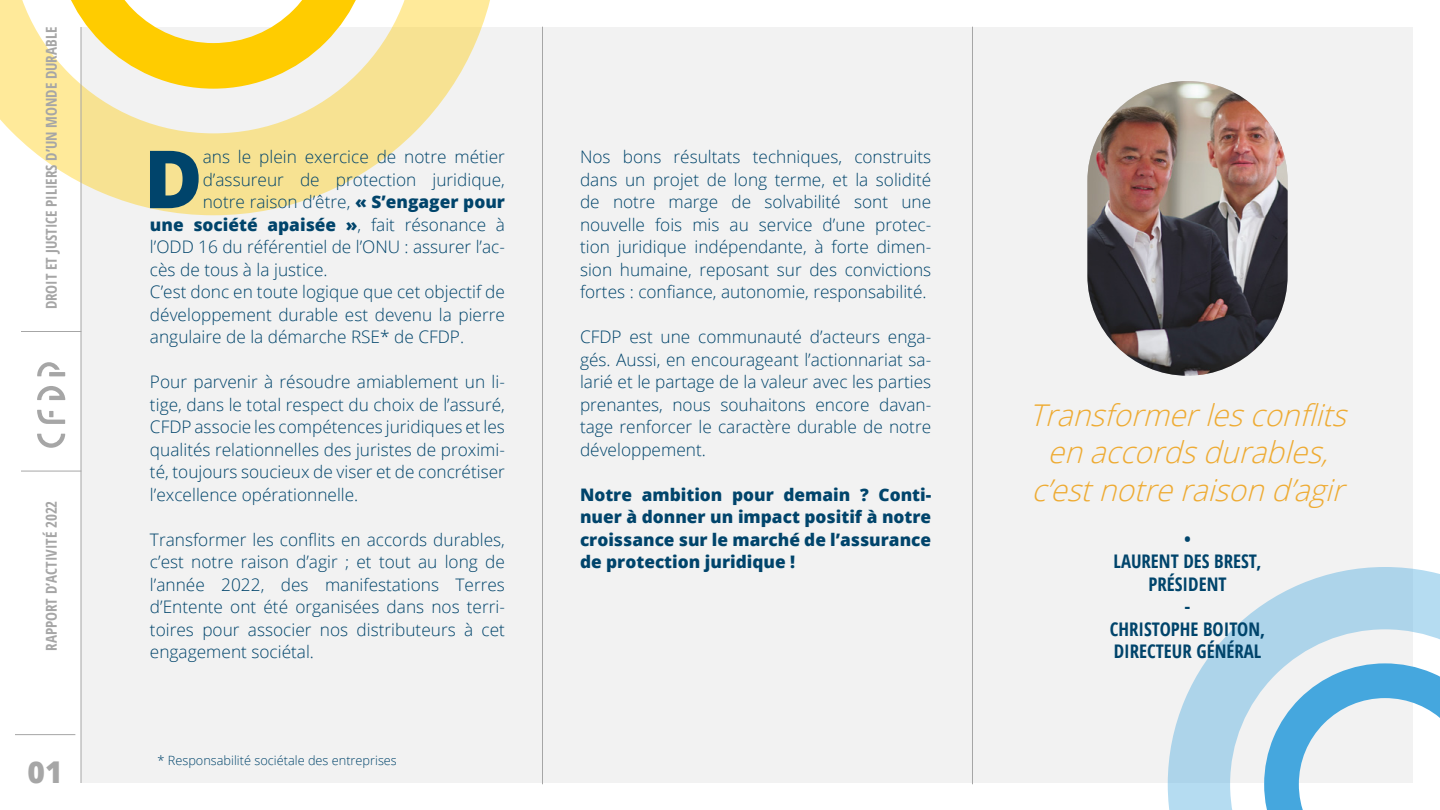
<style>
.page{position:relative;width:1440px;height:810px;background:#fff}
.page>*{position:absolute;margin:0;border:0;box-sizing:border-box;transform-origin:0 0}
.t1{font:800 80.25px "Open Sans";color:#00446b}
.t2{font:italic 300 30px/37.5px "Open Sans";color:#eeab33;text-align:center}
.t3{font:800 30px "Open Sans";color:#a6a6a6}
.t4{font:700 condensed 18.75px/22.5px "Open Sans";color:#00446b;text-align:center}
.t5{font:300 17.25px/22.5px "Open Sans";color:#00446b;text-align:justify}
.t6{font:800 17.25px/22.5px "Open Sans";color:#00446b;text-align:justify}
.t7{font:700 condensed 15px "Open Sans";color:#a6a6a6}
.t8{font:300 12.75px "Open Sans";color:#00446b}
.s1{font-weight:800}
.s2{font-weight:300}
</style>
<div class="page">
<div style="left:81px;top:27px;width:1332px;height:756px;background:#f2f2f2"></div>
<svg style="left:1168px;top:567px;width:272px;height:243px;fill:#b5dcf1"></svg>
<svg style="left:1264px;top:663px;width:176px;height:147px"></svg>
<svg style="left:0;top:0;width:490px;height:215px;fill:#f7ea9a"></svg>
<svg style="left:55px;top:0;width:317px;height:89px"></svg>
<hr style="left:15px;top:734px;width:60px;height:1px;background:#a6a6a6">
<hr style="left:972px;top:27px;width:1px;height:757px;background:#a6a6a6">
<hr style="left:542px;top:27px;width:1px;height:757px;background:#a6a6a6">
<img style="left:1087px;top:81px;width:201px;height:295px;border-radius:100px">
<hr style="left:81px;top:27px;width:1px;height:756px;background:#a6a6a6">
<svg style="left:37px;top:386px;width:28px;height:14px"></svg>
<svg style="left:37px;top:410px;width:28px;height:14px"></svg>
<svg style="left:37px;top:362px;width:28px;height:14px"></svg>
<svg style="left:37px;top:434px;width:28px;height:14px"></svg>
<hr style="left:21px;top:331px;width:60px;height:1px;background:#a6a6a6">
<hr style="left:21px;top:471px;width:60px;height:1px;background:#a6a6a6">
<p class="t7" style="left:41px;top:309px;width:284px;rotate:-90deg">DROIT ET JUSTICE PILIERS D’UN MONDE DURABLE</p>
<p class="t7" style="left:41px;top:651px;width:152px;rotate:-90deg">RAPPORT D’ACTIVITÉ 2022</p>
<h2 class="t3" style="left:28px;top:749px;width:37px">01</h2>
<h1 class="t1" style="left:144px;top:118px;width:60px">D</h1>
<p class="t5" style="left:203px;top:145px;width:304px">ans le plein exercice de notre métier</p>
<p class="t5" style="left:203px;top:168px;width:304px">d’assureur de protection juridique,</p>
<p class="t5" style="left:203px;top:190px;width:304px">notre raison d’être, <span class="s1">« S’engager pour</span></p>
<p class="t6" style="left:150px;top:212px;width:356px">une société apaisée »<span class="s2">, fait résonance à</span></p>
<p class="t5" style="left:150px;top:235px;width:357px">l’ODD 16 du référentiel de l’ONU : assurer l’ac-</p>
<p class="t5" style="left:150px;top:258px;width:179px">cès de tous à la justice.</p>
<p class="t5" style="left:150px;top:280px;width:357px">C’est donc en toute logique que cet objectif de</p>
<p class="t5" style="left:150px;top:303px;width:356px">développement durable est devenu la pierre</p>
<p class="t5" style="left:150px;top:325px;width:316px">angulaire de la démarche RSE* de CFDP.</p>
<p class="t5" style="left:150px;top:370px;width:357px">Pour parvenir à résoudre amiablement un li&shy;tige, dans le total respect du choix de l’assuré, CFDP associe les compétences juridiques et les qualités relationnelles des juristes de proximi&shy;té, toujours soucieux de viser et de concrétiser l’excellence opérationnelle.</p>
<p class="t5" style="left:150px;top:528px;width:357px">Transformer les conflits en accords durables, c’est notre raison d’agir ; et tout au long de l’année 2022, des manifestations Terres d’Entente ont été organisées dans nos terri&shy;toires pour associer nos distributeurs à cet engagement sociétal.</p>
<p class="t8" style="left:158px;top:752px;width:241px">* Responsabilité sociétale des entreprises</p>
<p class="t5" style="left:580px;top:145px;width:353px">Nos bons résultats techniques, construits dans un projet de long terme, et la solidité de notre marge de solvabilité sont une nouvelle fois mis au service d’une protec&shy;tion juridique indépendante, à forte dimen&shy;sion humaine, reposant sur des convictions fortes : confiance, autonomie, responsabilité.</p>
<p class="t5" style="left:580px;top:325px;width:353px">CFDP est une communauté d’acteurs enga&shy;gés. Aussi, en encourageant l’actionnariat sa&shy;larié et le partage de la valeur avec les parties prenantes, nous souhaitons encore davan&shy;tage renforcer le caractère durable de notre développement.</p>
<p class="t6" style="left:580px;top:482px;width:353px">Notre ambition pour demain ? Conti&shy;nuer à donner un impact positif à notre croissance sur le marché de l’assurance de protection juridique !</p>
<h2 class="t2" style="left:1029px;top:395px;width:329px">Transformerlesconflits enaccordsdurables, c’estnotreraisond’agir</h2>
<p class="t4" style="left:1110px;top:527px;width:157px">•<br>LAURENT DES BREST,<br>PRÉSIDENT<br>-<br>CHRISTOPHE BOITON,<br>DIRECTEUR GÉNÉRAL</p>
</div>
